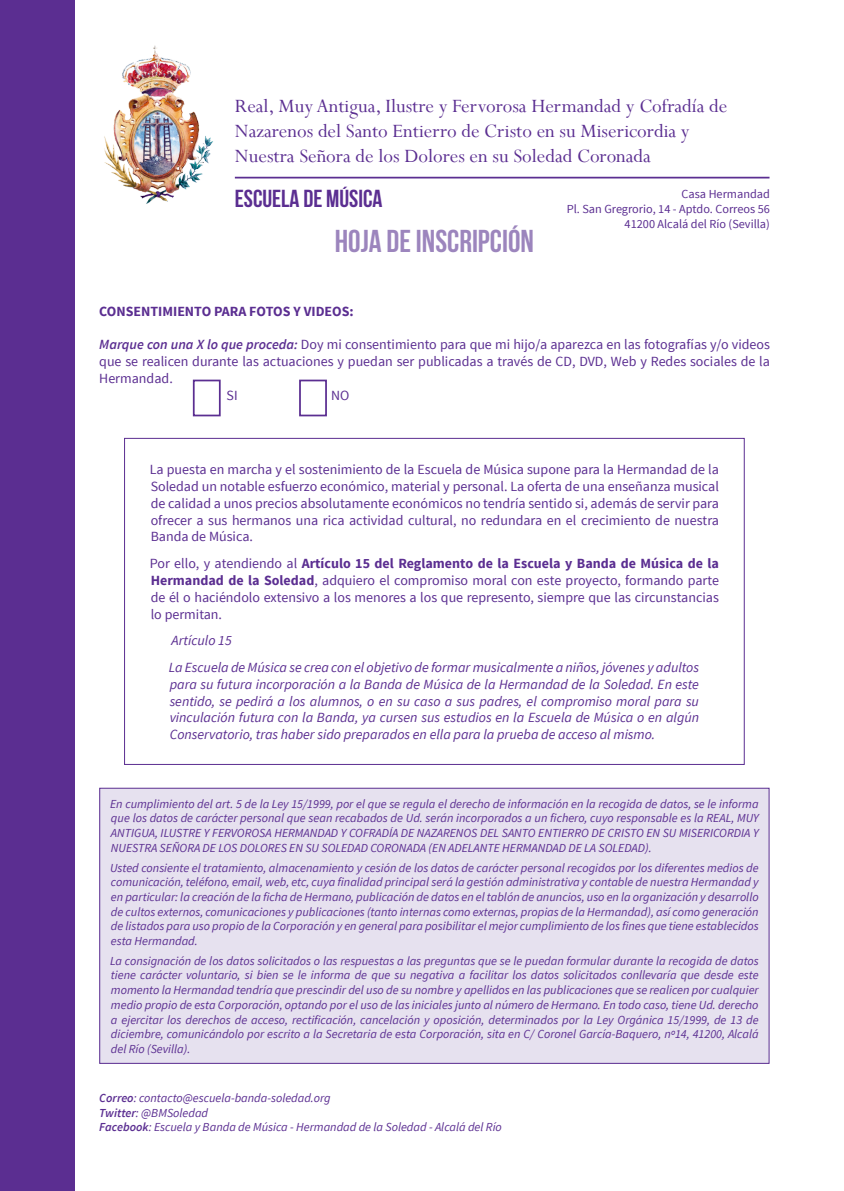
<style>
.page{position:relative;width:844px;height:1191px;background:#fff}
.page>*{position:absolute;margin:0;border:0;box-sizing:border-box;transform-origin:0 0}
.t1{font:700 31.5px "Bebas Neue";color:#9c85bd}
.t2{font:700 24.5px "Bebas Neue";color:#5b2e91}
.t3{font:21px/25.2px "Perpetua";color:#5b2e91}
.t4{font:14px/16.8px "Source Sans Pro";color:#5b2e91;text-align:justify}
.t5{font:italic 14px/16.8px "Source Sans Pro";color:#5b2e91;text-align:justify}
.t6{font:700 14px "Source Sans Pro";color:#5b2e91}
.t7{font:italic 12.25px/14.7px "Source Sans Pro";color:#5b2e91;text-align:justify}
.t8{font:12.25px "Source Sans Pro";color:#5b2e91}
.s1{font-weight:600;font-style:italic}
.s2{font-weight:700}
.s3{font-weight:600}
</style>
<div class="page">
<hr style="left:235px;top:177px;width:534px;height:1px;background:#5b2e91">
<div style="left:0;top:0;width:74px;height:1191px;background:#5b2e91"></div>
<div style="left:0;top:0;width:75px;height:1191px;border:1px solid #5b2e91"></div>
<img style="left:104px;top:45px;width:109px;height:159px">
<div style="left:100px;top:788px;width:668px;height:275px;background:#e6e1ef"></div>
<div style="left:99px;top:788px;width:670px;height:275px;border:1px solid #5b2e91"></div>
<div style="left:193px;top:379px;width:27px;height:37px;border:2px solid #5b2e91"></div>
<div style="left:299px;top:379px;width:28px;height:37px;border:2px solid #5b2e91"></div>
<p class="t3" style="left:235px;top:93px;width:493px">Real, Muy Antigua, Ilustre y Fervorosa Hermandad y Cofradía de<br>Nazarenos del Santo Entierro de Cristo en su Misericordia y</p>
<p class="t3" style="left:235px;top:143px;width:417px">Nuestra Señora de los Dolores en su Soledad Coronada</p>
<p class="t2" style="left:235px;top:185px;width:149px">ESCUELA DE MÚSICA</p>
<p class="t8" style="left:681px;top:186px;width:90px">Casa Hermandad</p>
<p class="t8" style="left:566px;top:201px;width:205px">Pl. San Gregrorio, 14 - Aptdo. Correos 56</p>
<p class="t8" style="left:624px;top:216px;width:147px">41200 Alcalá del Río (Sevilla)</p>
<p class="t1" style="left:335px;top:223px;width:200px">HOJA DE INSCRIPCIÓN</p>
<p class="t6" style="left:99px;top:302px;width:256px">CONSENTIMIENTO PARA FOTOS Y VIDEOS:</p>
<p class="t4" style="left:99px;top:336px;width:672px"><span class="s1">Marque con una X lo que proceda:</span> Doy mi consentimiento para que mi hijo/a aparezca en las fotografías y/o videos que se realicen durante las actuaciones y puedan ser publicadas a través de CD, DVD, Web y Redes sociales de la Hermandad.</p>
<p class="t4" style="left:226px;top:387px;width:13px">SI</p>
<p class="t4" style="left:331px;top:387px;width:20px">NO</p>
<p class="t4" style="left:150px;top:461px;width:570px">La puesta en marcha y el sostenimiento de la Escuela de Música supone para la Hermandad de la Soledad un notable esfuerzo económico, material y personal. La oferta de una enseñanza musical de calidad a unos precios absolutamente económicos no tendría sentido si, además de servir para ofrecer a sus hermanos una rica actividad cultural, no redundara en el crecimiento de nuestra Banda de Música.</p>
<p class="t4" style="left:150px;top:555px;width:570px">Por ello, y atendiendo al <span class="s2">Artículo 15 del Reglamento de la Escuela y Banda de Música de la Hermandad de la Soledad</span>, adquiero el compromiso moral con este proyecto, formando parte de él o haciéndolo extensivo a los menores a los que represento, siempre que las circunstancias lo permitan.</p>
<p class="t5" style="left:171px;top:632px;width:62px">Artículo 15</p>
<p class="t5" style="left:169px;top:659px;width:531px">La Escuela de Música se crea con el objetivo de formar musicalmente a niños, jóvenes y adultos para su futura incorporación a la Banda de Música de la Hermandad de la Soledad. En este sentido, se pedirá a los alumnos, o en su caso a sus padres, el compromiso moral para su vinculación futura con la Banda, ya cursen sus estudios en la Escuela de Música o en algún Conservatorio, tras haber sido preparados en ella para la prueba de acceso al mismo.</p>
<p class="t7" style="left:110px;top:796px;width:650px">En cumplimiento del art. 5 de la Ley 15/1999, por el que se regula el derecho de información en la recogida de datos, se le informa que los datos de carácter personal que sean recabados de Ud. serán incorporados a un fichero, cuyo responsable es la REAL, MUY ANTIGUA, ILUSTRE Y FERVOROSA HERMANDAD Y COFRADÍA DE NAZARENOS DEL SANTO ENTIERRO DE CRISTO EN SU MISERICORDIA Y NUESTRA SEÑORA DE LOS DOLORES EN SU SOLEDAD CORONADA (EN ADELANTE HERMANDAD DE LA SOLEDAD).</p>
<p class="t7" style="left:110px;top:860px;width:650px">Usted consiente el tratamiento, almacenamiento y cesión de los datos de carácter personal recogidos por los diferentes medios de comunicación, teléfono, email, web, etc, cuya finalidad principal será la gestión administrativa y contable de nuestra Hermandad y en particular: la creación de la ficha de Hermano, publicación de datos en el tablón de anuncios, uso en la organización y desarrollo de cultos externos, comunicaciones y publicaciones (tanto internas como externas, propias de la Hermandad), así como generación de listados para uso propio de la Corporación y en general para posibilitar el mejor cumplimiento de los fines que tiene establecidos esta Hermandad.</p>
<p class="t7" style="left:110px;top:953px;width:650px">La consignación de los datos solicitados o las respuestas a las preguntas que se le puedan formular durante la recogida de datos tiene carácter voluntario, si bien se le informa de que su negativa a facilitar los datos solicitados conllevaría que desde este momento la Hermandad tendría que prescindir del uso de su nombre y apellidos en las publicaciones que se realicen por cualquier medio propio de esta Corporación, optando por el uso de las iniciales junto al número de Hermano. En todo caso, tiene Ud. derecho a ejercitar los derechos de acceso, rectificación, cancelación y oposición, determinados por la Ley Orgánica 15/1999, de 13 de diciembre, comunicándolo por escrito a la Secretaria de esta Corporación, sita en C/ Coronel García-Baquero, nº14, 41200, Alcalá del Río (Sevilla).</p>
<p class="t7" style="left:99px;top:1090px;width:233px"><span class="s3">Correo</span>: contacto@escuela-banda-soledad.org</p>
<p class="t7" style="left:99px;top:1105px;width:110px"><span class="s3">Twitter</span>: @BMSoledad</p>
<p class="t7" style="left:99px;top:1120px;width:404px"><span class="s3">Facebook</span>: Escuela y Banda de Música - Hermandad de la Soledad - Alcalá del Río</p>
</div>
